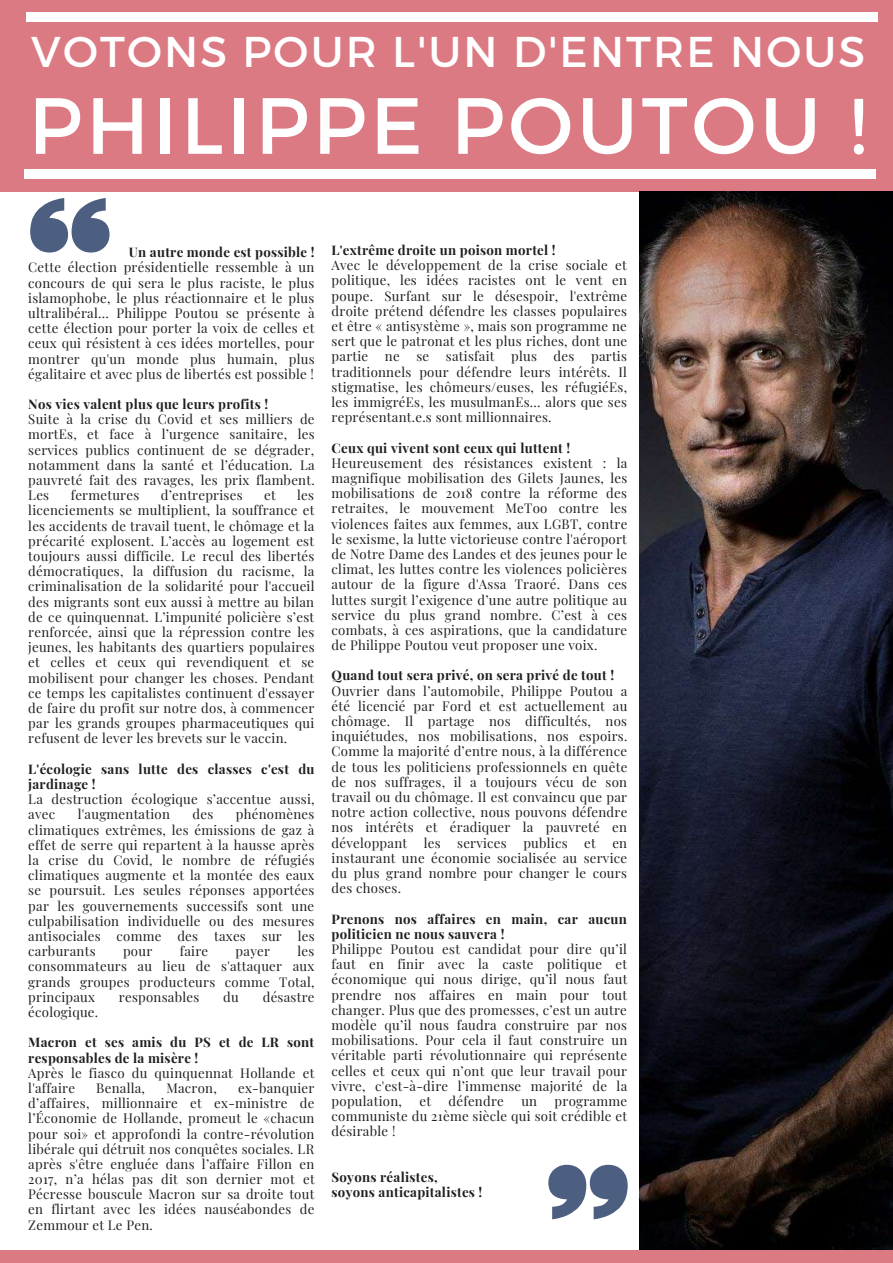
<style>
.page{position:relative;width:893px;height:1263px;background:#fff}
.page>*{position:absolute;margin:0;border:0;box-sizing:border-box;transform-origin:0 0}
.t1{font:79.5px "Montserrat";letter-spacing:.05em;color:#fff}
.t2{font:43.05px "Montserrat";letter-spacing:.05em;color:#fff}
.t3{font:13.2px/15.2px "Playfair Display";letter-spacing:.02em;color:#1f1f1f;text-align:justify}
.t4{font:700 13.2px/15.2px "Playfair Display";letter-spacing:.02em;color:#1f1f1f}
</style>
<div class="page">
<div style="left:0;top:0;width:893px;height:192px;background:#dc7a84"></div>
<div style="left:26px;top:12px;width:851px;height:10px;background:#fff"></div>
<div style="left:25px;top:170px;width:851px;height:9px;background:#fff"></div>
<svg style="left:30px;top:198px;width:80px;height:55px"></svg>
<svg style="left:548px;top:1165px;width:79px;height:54px"></svg>
<img style="left:639px;top:192px;width:254px;height:1058px">
<div style="left:0;top:1250px;width:893px;height:13px;background:#dc7a84"></div>
<h2 class="t2" style="left:31px;top:23px;width:835px">VOTONS POUR L'UN D'ENTRE NOUS</h2>
<h1 class="t1" style="left:29px;top:74px;width:839px">PHILIPPE POUTOU !</h1>
<p class="t4" style="left:129px;top:244px;width:187px">Un autre monde est possible !</p>
<p class="t3" style="left:28px;top:259px;width:288px">Cette élection présidentielle ressemble à un concours de qui sera le plus raciste, le plus islamophobe, le plus réactionnaire et le plus ultralibéral… Philippe Poutou se présente à cette élection pour porter la voix de celles et ceux qui résistent à ces idées mortelles, pour montrer qu'un monde plus humain, plus égalitaire et avec plus de libertés est possible !</p>
<p class="t4" style="left:28px;top:396px;width:241px">Nos vies valent plus que leurs profits !</p>
<p class="t3" style="left:28px;top:411px;width:288px">Suite à la crise du Covid et ses milliers de mortEs, et face à l’urgence sanitaire, les services publics continuent de se dégrader, notamment dans la santé et l’éducation. La pauvreté fait des ravages, les prix flambent.<br>Les</p>
<p class="t3" style="left:28px;top:487px;width:288px;text-indent:269px">les licenciements se multiplient, la souffrance et les accidents de travail tuent, le chômage et la précarité explosent. L’accès au logement est toujours aussi difficile. Le recul des libertés démocratiques, la diffusion du racisme, la criminalisation de la solidarité pour l'accueil des migrants sont eux aussi à mettre au bilan de ce quinquennat. L’impunité policière s’est renforcée, ainsi que la répression contre les jeunes, les habitants des quartiers populaires et celles et ceux qui revendiquent et se mobilisent pour changer les choses. Pendant ce temps les capitalistes continuent d'essayer de faire du profit sur notre dos, à commencer par les grands groupes pharmaceutiques qui refusent de lever les brevets sur le vaccin.</p>
<p class="t4" style="left:28px;top:761px;width:288px">L'écologie sans lutte des classes c'est du jardinage !</p>
<p class="t3" style="left:28px;top:791px;width:288px">La destruction écologique s’accentue aussi, avec</p>
<p class="t3" style="left:71px;top:487px;width:70px">fermetures</p>
<p class="t3" style="left:161px;top:487px;width:83px">d’entreprises</p>
<p class="t3" style="left:264px;top:487px;width:13px">et</p>
<p class="t3" style="left:28px;top:806px;width:288px;text-indent:207px">phénomènes climatiques extrêmes, les émissions de gaz à effet de serre qui repartent à la hausse après la crise du Covid, le nombre de réfugiés climatiques augmente et la montée des eaux se poursuit. Les seules réponses apportées par les gouvernements successifs sont une culpabilisation individuelle ou des mesures antisociales comme des taxes sur les carburants</p>
<p class="t3" style="left:78px;top:806px;width:94px">l'augmentation</p>
<p class="t3" style="left:192px;top:806px;width:22px">des</p>
<p class="t3" style="left:28px;top:943px;width:288px;text-indent:269px">les consommateurs au lieu de s'attaquer aux grands groupes producteurs comme Total, principaux</p>
<p class="t3" style="left:123px;top:943px;width:31px">pour</p>
<p class="t3" style="left:180px;top:943px;width:30px">faire</p>
<p class="t3" style="left:236px;top:943px;width:36px">payer</p>
<p class="t3" style="left:119px;top:988px;width:82px">responsables</p>
<p class="t3" style="left:223px;top:988px;width:17px">du</p>
<p class="t3" style="left:263px;top:988px;width:53px">désastre</p>
<p class="t3" style="left:28px;top:1004px;width:71px">écologique.</p>
<p class="t4" style="left:28px;top:1034px;width:287px">Macron et ses amis du PS et de LR sont responsables de la misère !</p>
<p class="t3" style="left:28px;top:1064px;width:287px">Après le fiasco du quinquennat Hollande et l'affaire</p>
<p class="t3" style="left:96px;top:1080px;width:50px">Benalla,</p>
<p class="t3" style="left:166px;top:1080px;width:52px">Macron,</p>
<p class="t3" style="left:28px;top:1080px;width:288px;text-indent:210px">ex-banquier d’affaires, millionnaire et ex-ministre de l’Économie de Hollande, promeut le «chacun pour soi» et approfondi la contre-révolution libérale qui détruit nos conquêtes sociales. LR après s'être engluée dans l’affaire Fillon en 2017, n’a hélas pas dit son dernier mot et Pécresse bouscule Macron sur sa droite tout en flirtant avec les idées nauséabondes de Zemmour et Le Pen.</p>
<p class="t4" style="left:332px;top:242px;width:225px">L'extrême droite un poison mortel !</p>
<p class="t3" style="left:332px;top:257px;width:297px">Avec le développement de la crise sociale et politique, les idées racistes ont le vent en poupe. Surfant sur le désespoir, l'extrême droite prétend défendre les classes populaires et être « antisystème », mais son programme ne sert que le patronat et les plus riches, dont une partie</p>
<p class="t3" style="left:385px;top:348px;width:16px">ne</p>
<p class="t3" style="left:416px;top:348px;width:14px">se</p>
<p class="t3" style="left:446px;top:348px;width:50px">satisfait</p>
<p class="t3" style="left:511px;top:348px;width:27px">plus</p>
<p class="t3" style="left:553px;top:348px;width:22px">des</p>
<p class="t3" style="left:332px;top:348px;width:297px;text-indent:259px">partis traditionnels pour défendre leurs intérêts. Il stigmatise, les chômeurs/euses, les réfugiéEs, les immigréEs, les musulmanEs… alors que ses représentant.e.s sont millionnaires.</p>
<p class="t4" style="left:332px;top:439px;width:240px">Ceux qui vivent sont ceux qui luttent !</p>
<p class="t3" style="left:332px;top:455px;width:297px">Heureusement des résistances existent : la magnifique mobilisation des Gilets Jaunes, les mobilisations de 2018 contre la réforme des retraites, le mouvement MeToo contre les violences faites aux femmes, aux LGBT, contre le sexisme, la lutte victorieuse contre l'aéroport de Notre Dame des Landes et des jeunes pour le climat, les luttes contre les violences policières autour de la figure d'Assa Traoré. Dans ces luttes surgit l’exigence d’une autre politique au service du plus grand nombre. C’est à ces combats, à ces aspirations, que la candidature de Philippe Poutou veut proposer une voix.</p>
<p class="t4" style="left:332px;top:667px;width:284px">Quand tout sera privé, on sera privé de tout !</p>
<p class="t3" style="left:332px;top:682px;width:297px">Ouvrier dans l’automobile, Philippe Poutou a été licencié par Ford et est actuellement au chômage. Il partage nos difficultés, nos inquiétudes, nos mobilisations, nos espoirs.<br>Comme la majorité d’entre nous, à la différence de tous les politiciens professionnels en quête de nos suffrages, il a toujours vécu de son travail ou du chômage. Il est convaincu que par notre action collective, nous pouvons défendre nos intérêts et éradiquer la pauvreté en développant</p>
<p class="t3" style="left:424px;top:834px;width:18px">les</p>
<p class="t3" style="left:457px;top:834px;width:51px">services</p>
<p class="t3" style="left:523px;top:834px;width:46px">publics</p>
<p class="t3" style="left:584px;top:834px;width:13px">et</p>
<p class="t3" style="left:332px;top:834px;width:297px;text-indent:281px">en instaurant une économie socialisée au service du plus grand nombre pour changer le cours des choses.</p>
<p class="t4" style="left:332px;top:910px;width:297px">Prenons nos affaires en main, car aucun politicien ne nous sauvera !</p>
<p class="t3" style="left:332px;top:941px;width:297px">Philippe Poutou est candidat pour dire qu’il faut en finir avec la caste politique et économique qui nous dirige, qu’il nous faut prendre nos affaires en main pour tout changer. Plus que des promesses, c’est un autre modèle qu’il nous faudra construire par nos mobilisations. Pour cela il faut construire un véritable parti révolutionnaire qui représente celles et ceux qui n’ont que leur travail pour vivre, c'est-à-dire l’immense majorité de la population,</p>
<p class="t3" style="left:419px;top:1093px;width:13px">et</p>
<p class="t3" style="left:448px;top:1093px;width:57px">défendre</p>
<p class="t3" style="left:521px;top:1093px;width:17px">un</p>
<p class="t3" style="left:332px;top:1093px;width:297px;text-indent:223px">programme communiste du 21ème siècle qui soit crédible et désirable !</p>
<p class="t4" style="left:332px;top:1169px;width:152px">Soyons réalistes, soyons anticapitalistes !</p>
</div>
